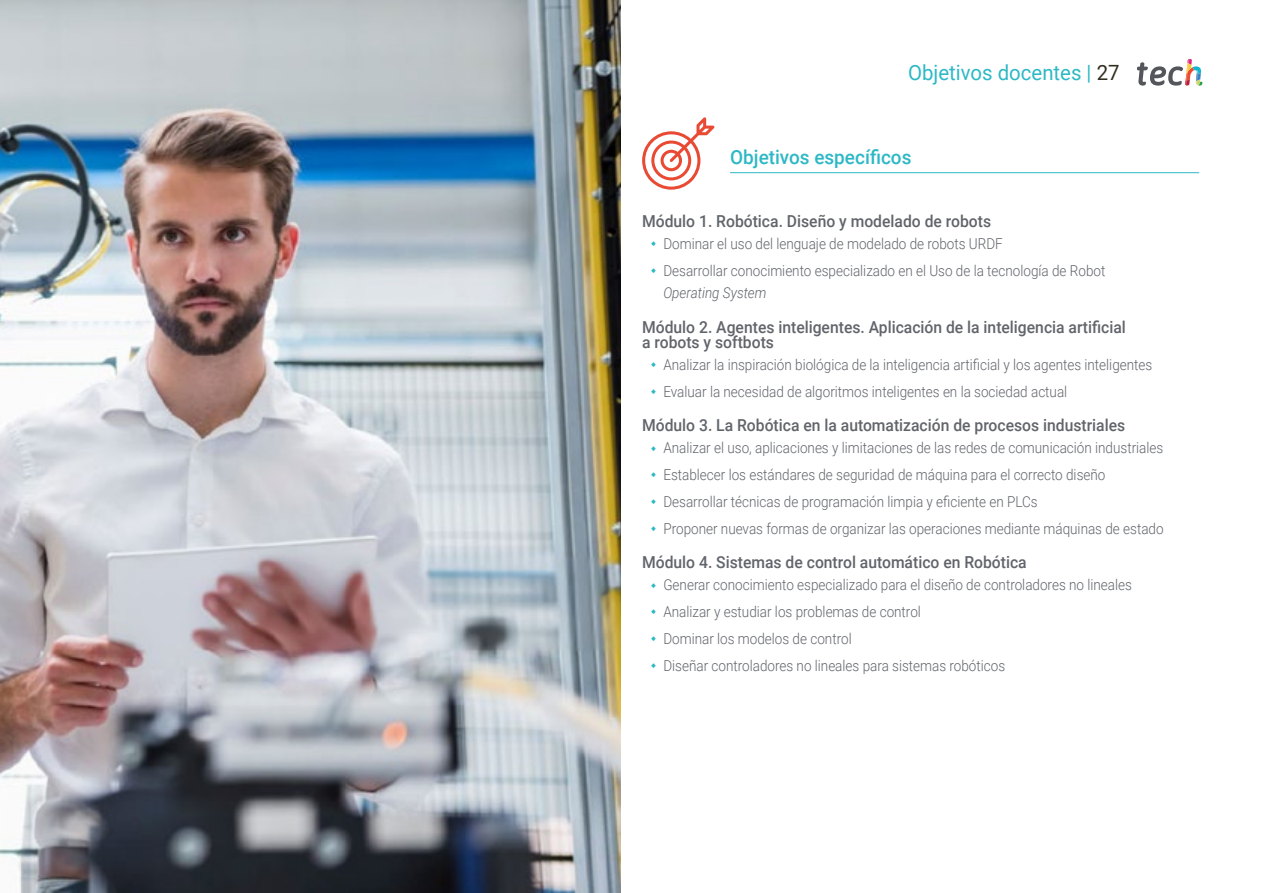
<style>
.page{position:relative;width:1263px;height:893px;background:#fff}
.page>*{position:absolute;margin:0;border:0;box-sizing:border-box;transform-origin:0 0}
.t1{font:21px "Roboto";color:#2db8c5}
.t2{font:500 19.5px "Roboto";color:#2db8c5}
.t3{font:500 16.5px/15px "Roboto";color:#61646a;scale:.95 1}
.t4{font:300 15px/26.7px "Roboto";color:#61646a;scale:.9 1}
.t5{font:italic 300 15px "Roboto";color:#61646a;scale:.9 1}
.s1{color:#312e20}
</style>
<div class="page">
<img style="left:0;top:0;width:621px;height:893px">
<hr style="left:730px;top:172px;width:469px;height:1px;background:#2db8c5">
<svg style="left:642px;top:117px;width:72px;height:73px"></svg>
<svg style="left:1137px;top:59px;width:65px;height:27px"></svg>
<h1 class="t1" style="left:908px;top:57px;width:213px">Objetivos docentes | <span class="s1">27</span></h1>
<h2 class="t2" style="left:730px;top:144px;width:183px">Objetivos específicos</h2>
<p class="t3" style="left:642px;top:213px;width:369px">Módulo 1. Robótica. Diseño y modelado de robots</p>
<p class="t4" style="left:663px;top:230px;width:493px">Dominar el uso del lenguaje de modelado de robots URDF<br>Desarrollar conocimiento especializado en el Uso de la tecnología de Robot</p>
<p class="t5" style="left:663px;top:282px;width:116px">Operating System</p>
<p class="t3" style="left:642px;top:319px;width:511px">Módulo 2. Agentes inteligentes. Aplicación de la inteligencia artificial a robots y softbots</p>
<p class="t4" style="left:663px;top:351px;width:545px">Analizar la inspiración biológica de la inteligencia artificial y los agentes inteligentes<br>Evaluar la necesidad de algoritmos inteligentes en la sociedad actual</p>
<p class="t3" style="left:642px;top:417px;width:510px">Módulo 3. La Robótica en la automatización de procesos industriales</p>
<p class="t4" style="left:663px;top:434px;width:557px">Analizar el uso, aplicaciones y limitaciones de las redes de comunicación industriales Establecer los estándares de seguridad de máquina para el correcto diseño Desarrollar técnicas de programación limpia y eficiente en PLCs<br>Proponer nuevas formas de organizar las operaciones mediante máquinas de estado</p>
<p class="t3" style="left:642px;top:554px;width:406px">Módulo 4. Sistemas de control automático en Robótica</p>
<p class="t4" style="left:663px;top:571px;width:522px">Generar conocimiento especializado para el diseño de controladores no lineales Analizar y estudiar los problemas de control<br>Dominar los modelos de control<br>Diseñar controladores no lineales para sistemas robóticos</p>
</div>
